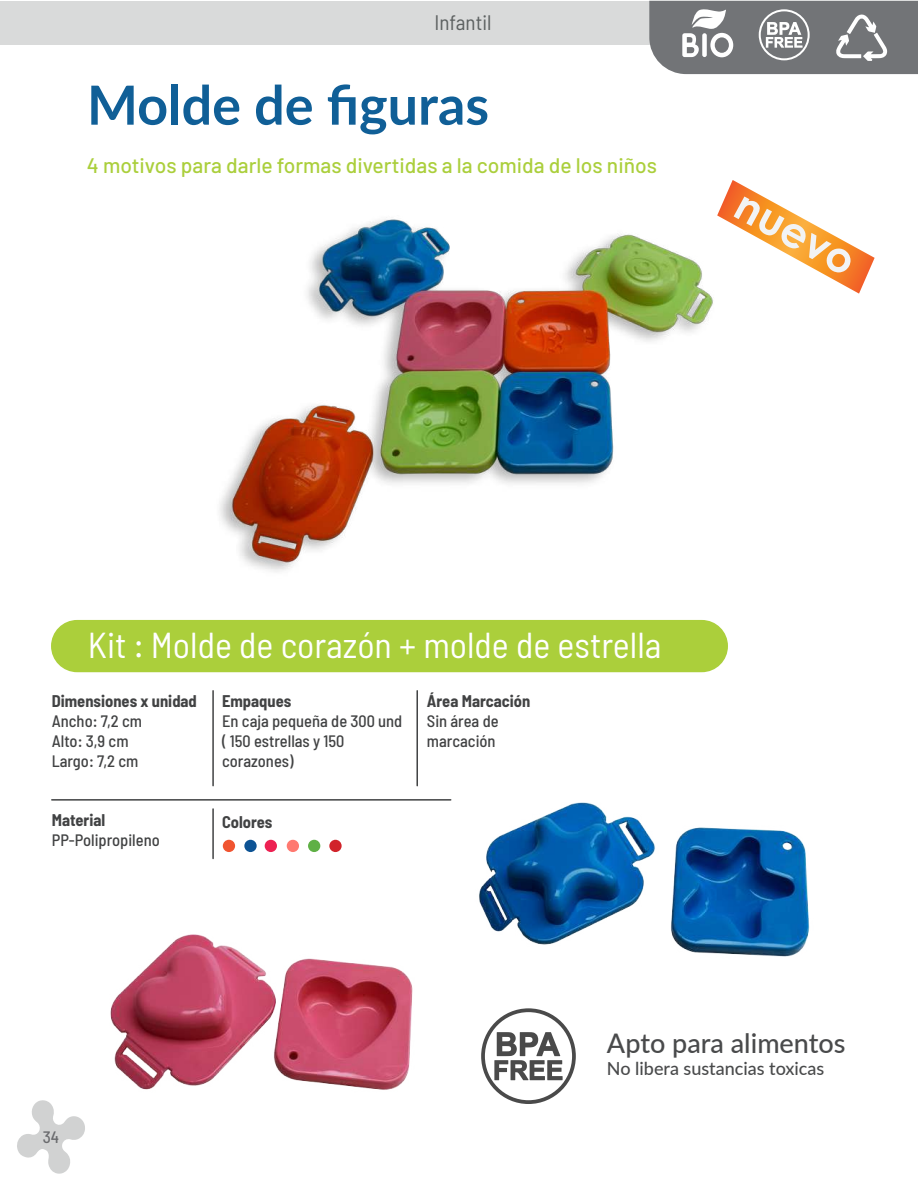
<style>
.page{position:relative;width:918px;height:1188px;background:#fff}
.page>*{position:absolute;margin:0;border:0;box-sizing:border-box;transform-origin:0 0}
.t1{font:700 54px "Lato";color:#105f97}
.t2{font:700 42.75px "Century Gothic";color:#f2f3f4}
.t3{font:semi-condensed 36px "Barlow";color:#fff}
.t4{font:500 27px "Lato";color:#494a4b}
.t5{font:500 21px "Barlow";color:#abcf3c}
.t6{font:semi-condensed 21px "Barlow";color:#5d6161}
.t7{font:500 18px "Lato";color:#494a4b}
.t8{font:500 semi-condensed 16.5px/19.8px "Barlow";color:#414243}
.t9{font:700 semi-condensed 16.5px "Barlow";color:#414243}
.t10{font:500 semi-condensed 16.5px "Barlow";color:#6a6b6e}
</style>
<div class="page">
<svg style="left:17px;top:1100px;width:68px;height:74px"></svg>
<div style="left:0;top:2px;width:917px;height:43px;background:#d9dada"></div>
<img style="left:479px;top:802px;width:331px;height:155px">
<img style="left:219px;top:219px;width:494px;height:353px">
<img style="left:110px;top:934px;width:303px;height:156px">
<div style="left:51px;top:620px;width:677px;height:52px;background:#abcf3b;border-radius:26px"></div>
<hr style="left:212px;top:691px;width:2px;height:95px;background:#414243">
<hr style="left:212px;top:809px;width:2px;height:50px;background:#414243">
<hr style="left:416px;top:691px;width:2px;height:95px;background:#414243">
<hr style="left:52px;top:799px;width:399px;height:2px;background:#414243">
<div style="left:223px;top:840px;width:12px;height:12px;background:#f05430;border-radius:50%"></div>
<div style="left:244px;top:840px;width:13px;height:12px;background:#0d5394;border-radius:50%"></div>
<div style="left:265px;top:840px;width:12px;height:12px;background:#ed2152;border-radius:50%"></div>
<div style="left:287px;top:840px;width:12px;height:12px;background:#ff7970;border-radius:50%"></div>
<div style="left:308px;top:840px;width:12px;height:12px;background:#5fb045;border-radius:50%"></div>
<div style="left:329px;top:840px;width:13px;height:12px;background:#d1232a;border-radius:50%"></div>
<svg style="left:649px;top:1px;width:269px;height:73px"></svg>
<svg style="left:717px;top:180px;width:158px;height:114px"></svg>
<svg style="left:481px;top:1008px;width:95px;height:96px"></svg>
<p class="t6" style="left:434px;top:9px;width:59px">Infantil</p>
<h1 class="t1" style="left:87px;top:65px;width:404px">Molde de figuras</h1>
<p class="t5" style="left:87px;top:150px;width:572px">4 motivos para darle formas divertidas a la comida de los niños</p>
<h2 class="t2" style="left:753px;top:173px;width:131px;rotate:28deg">nuevo</h2>
<h3 class="t3" style="left:88px;top:623px;width:575px">Kit : Molde de corazón + molde de estrella</h3>
<p class="t9" style="left:52px;top:691px;width:147px">Dimensiones x unidad</p>
<p class="t8" style="left:52px;top:711px;width:92px">Ancho: 7,2 cm<br>Alto: 3,9 cm<br>Largo: 7,2 cm</p>
<p class="t9" style="left:427px;top:691px;width:105px">Área Marcación</p>
<p class="t8" style="left:427px;top:711px;width:73px">Sin área de marcación</p>
<p class="t9" style="left:222px;top:691px;width:71px">Empaques</p>
<p class="t8" style="left:222px;top:711px;width:182px">En caja pequeña de 300 und ( 150 estrellas y 150 corazones)</p>
<p class="t9" style="left:52px;top:810px;width:55px">Material</p>
<p class="t8" style="left:52px;top:830px;width:110px">PP-Polipropileno</p>
<p class="t9" style="left:222px;top:811px;width:52px">Colores</p>
<p class="t10" style="left:43px;top:1126px;width:18px">34</p>
<h3 class="t4" style="left:607px;top:1024px;width:240px">Apto para alimentos</h3>
<p class="t7" style="left:607px;top:1055px;width:219px">No libera sustancias toxicas</p>
</div>
